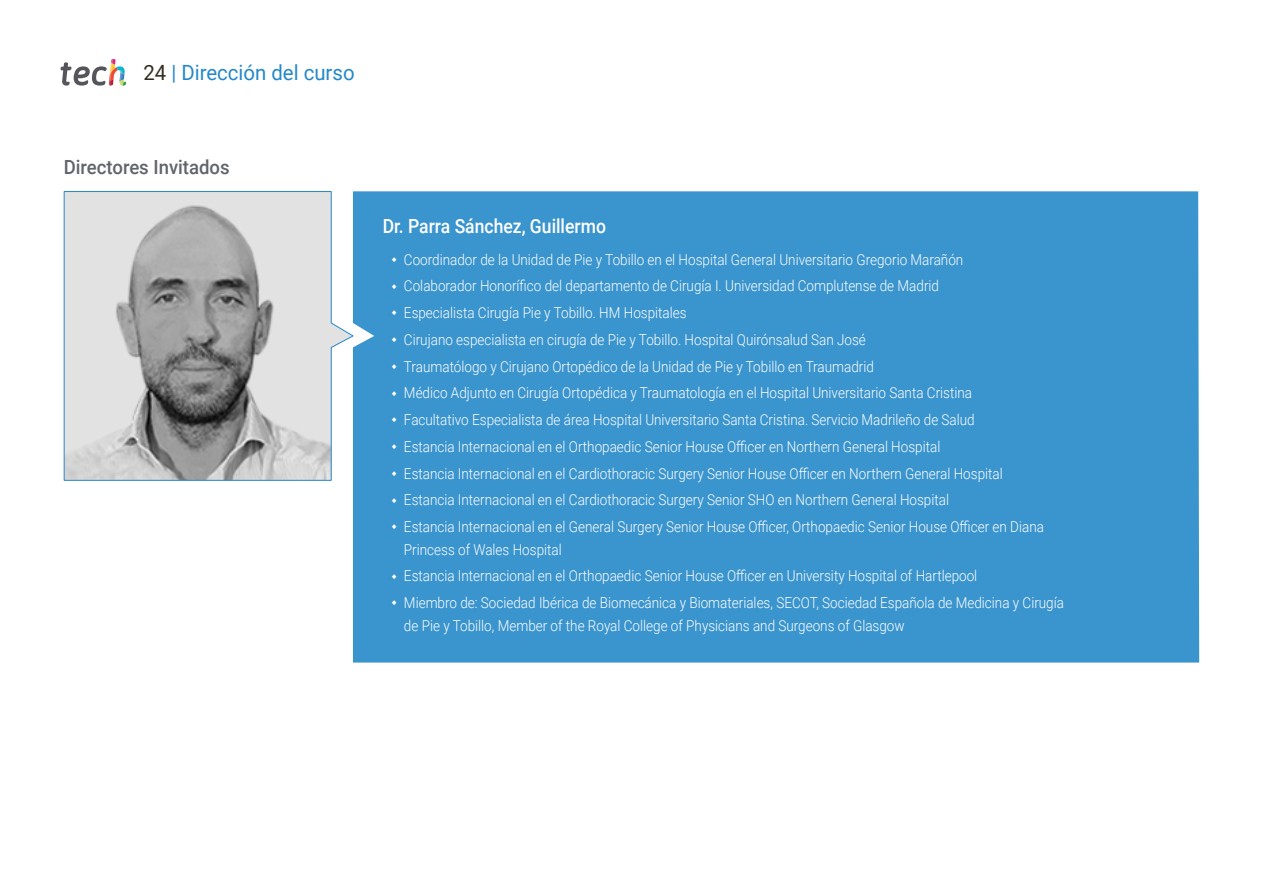
<style>
.page{position:relative;width:1263px;height:893px;background:#fff}
.page>*{position:absolute;margin:0;border:0;box-sizing:border-box;transform-origin:0 0}
.t1{font:21px "Roboto";color:#2488c9}
.t2{font:500 19.5px "Roboto";color:#fff;scale:.9 1}
.t3{font:500 19.5px "Roboto";color:#61646a;scale:.95 1}
.t4{font:300 15px/26.7px "Roboto";color:#fff;scale:.9 1}
.s1{color:#312e20}
</style>
<div class="page">
<svg style="left:61px;top:59px;width:65px;height:27px"></svg>
<div style="left:353px;top:191px;width:846px;height:472px;background:#3a94ce"></div>
<svg style="left:64px;top:191px;width:290px;height:290px;background:#bfc0c1"></svg>
<svg style="left:392px;top:257px;width:5px;height:5px"></svg>
<svg style="left:392px;top:284px;width:5px;height:5px"></svg>
<svg style="left:392px;top:310px;width:5px;height:5px"></svg>
<svg style="left:392px;top:337px;width:5px;height:5px"></svg>
<svg style="left:392px;top:364px;width:5px;height:5px"></svg>
<svg style="left:392px;top:391px;width:5px;height:5px"></svg>
<svg style="left:392px;top:417px;width:5px;height:5px"></svg>
<svg style="left:392px;top:444px;width:5px;height:5px"></svg>
<svg style="left:392px;top:471px;width:5px;height:5px"></svg>
<svg style="left:392px;top:498px;width:5px;height:5px"></svg>
<svg style="left:392px;top:524px;width:5px;height:5px"></svg>
<svg style="left:392px;top:574px;width:5px;height:5px"></svg>
<svg style="left:392px;top:600px;width:5px;height:5px"></svg>
<h1 class="t1" style="left:144px;top:57px;width:213px"><span class="s1">24</span> | Dirección del curso</h1>
<h2 class="t3" style="left:64px;top:154px;width:176px">Directores Invitados</h2>
<h2 class="t2" style="left:383px;top:212px;width:250px">Dr. Parra Sánchez, Guillermo</h2>
<p class="t4" style="left:404px;top:245px;width:713px">Coordinador de la Unidad de Pie y Tobillo en el Hospital General Universitario Gregorio Marañón<br>Colaborador Honorífico del departamento de Cirugía I. Universidad Complutense de Madrid<br>Especialista Cirugía Pie y Tobillo. HM Hospitales<br>Cirujano especialista en cirugía de Pie y Tobillo. Hospital Quirónsalud San José<br>Traumatólogo y Cirujano Ortopédico de la Unidad de Pie y Tobillo en Traumadrid<br>Médico Adjunto en Cirugía Ortopédica y Traumatología en el Hospital Universitario Santa Cristina<br>Facultativo Especialista de área Hospital Universitario Santa Cristina. Servicio Madrileño de Salud<br>Estancia Internacional en el Orthopaedic Senior House Officer en Northern General Hospital<br>Estancia Internacional en el Cardiothoracic Surgery Senior House Officer en Northern General Hospital Estancia Internacional en el Cardiothoracic Surgery Senior SHO en Northern General Hospital<br>Estancia Internacional en el General Surgery Senior House Officer, Orthopaedic Senior House Officer en Diana</p>
<p class="t4" style="left:404px;top:535px;width:735px">Princess of Wales Hospital<br>Estancia Internacional en el Orthopaedic Senior House Officer en University Hospital of Hartlepool<br>Miembro de: Sociedad Ibérica de Biomecánica y Biomateriales, SECOT, Sociedad Española de Medicina y Cirugía</p>
<p class="t4" style="left:404px;top:611px;width:558px">de Pie y Tobillo, Member of the Royal College of Physicians and Surgeons of Glasgow</p>
</div>
